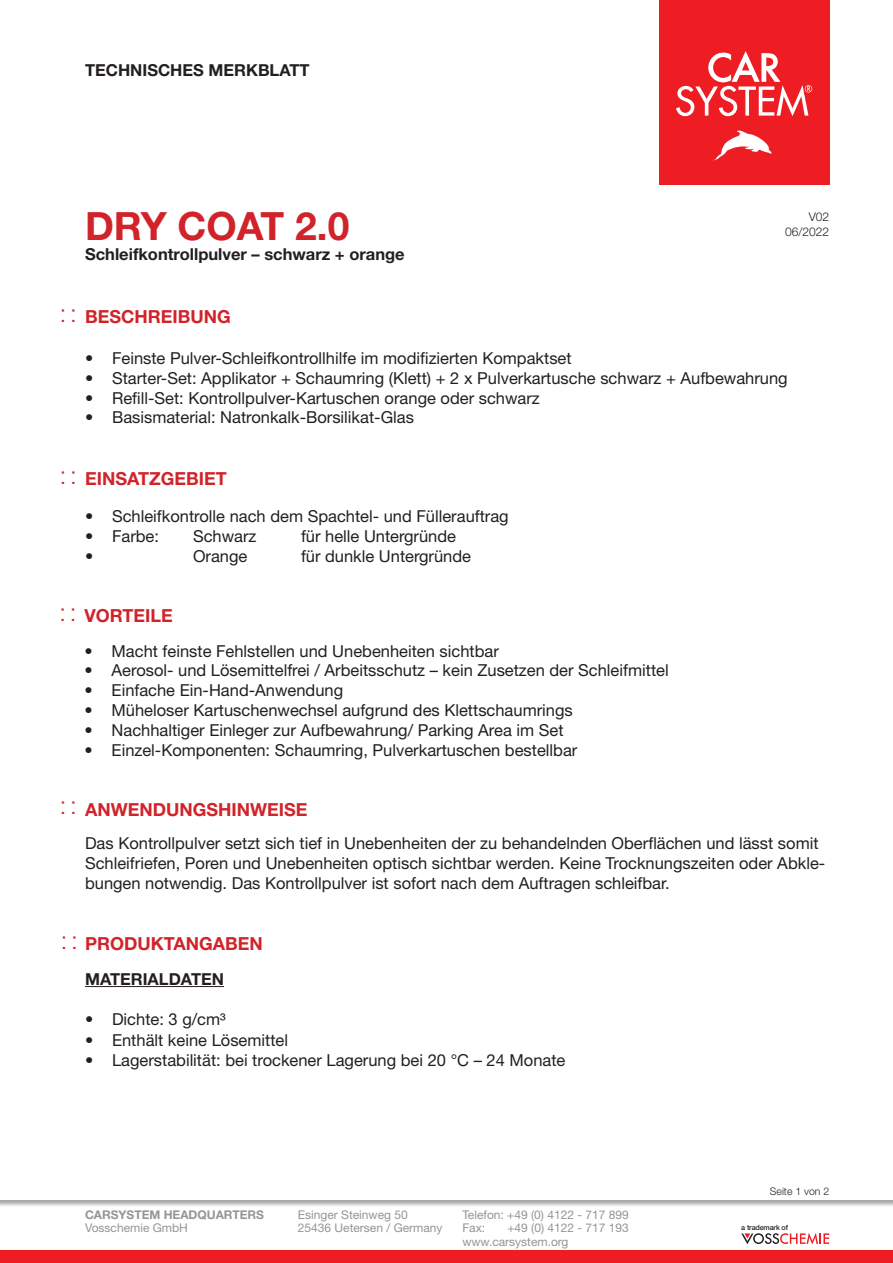
<style>
.page{position:relative;width:893px;height:1263px;background:#fff}
.page>*{position:absolute;margin:0;border:0;box-sizing:border-box;transform-origin:0 0}
.t1{font:700 39px "Helvetica Neue LT Pro";color:#d1232a}
.t2{font:700 18px "Helvetica Neue LT Pro";color:#d1232a}
.t3{font:16.5px/19.8px "Helvetica Neue LT Pro";color:#231f20}
.t4{font:700 16.5px "Helvetica Neue LT Pro";color:#231f20}
.t5{font:12px/13.5px "Helvetica Neue LT Pro";color:#939598}
.t6{font:700 12px "Helvetica Neue LT Pro";color:#939598}
.t7{font:300 12px/14.4px "Helvetica Neue LT Pro";color:#231f20;text-align:right}
.t8{font:300 10.5px "Helvetica Neue LT Pro";color:#231f20}
.t9{font:500 7.2px "Helvetica Neue LT Pro";letter-spacing:-.02em;color:#231f20}
.s1{font-family:"Voss Font";font-weight:400;font-size:19.5px}
</style>
<div class="page">
<div style="left:0;top:1198px;width:893px;height:65px;background:#231f20;opacity:.4"></div>
<div style="left:0;top:1250px;width:893px;height:13px;background:#ee1d23"></div>
<svg style="left:741px;top:1233px;width:88px;height:11px"></svg>
<div style="left:659px;top:0;width:170px;height:185px;background:#ee1d23"></div>
<svg style="left:676px;top:51px;width:136px;height:65px"></svg>
<svg style="left:714px;top:131px;width:57px;height:29px"></svg>
<hr style="left:85px;top:986px;width:139px;height:1px;background:#231f20">
<p class="t4" style="left:85px;top:59px;width:226px">TECHNISCHES MERKBLATT</p>
<h1 class="t1" style="left:85px;top:202px;width:266px">DRY COAT 2.0</h1>
<p class="t4" style="left:85px;top:244px;width:321px">Schleifkontrollpulver – schwarz + orange</p>
<p class="t7" style="left:785px;top:209px;width:46px">V02<br>06/2022</p>
<p class="t2" style="left:60px;top:306px;width:172px"><span class="s1">:</span> BESCHREIBUNG</p>
<p class="t3" style="left:85px;top:348px;width:488px">• Feinste Pulver-Schleifkontrollhilfe im modifizierten Kompaktset</p>
<p class="t3" style="left:85px;top:368px;width:704px">• Starter-Set: Applikator + Schaumring (Klett) + 2 x Pulverkartusche schwarz + Aufbewahrung</p>
<p class="t3" style="left:85px;top:388px;width:456px">• Refill-Set: Kontrollpulver-Kartuschen orange oder schwarz</p>
<p class="t3" style="left:85px;top:407px;width:330px">• Basismaterial: Natronkalk-Borsilikat-Glas</p>
<p class="t2" style="left:60px;top:467px;width:168px"><span class="s1">:</span> EINSATZGEBIET</p>
<p class="t3" style="left:85px;top:506px;width:425px">• Schleifkontrolle nach dem Spachtel- und Füllerauftrag</p>
<p class="t3" style="left:85px;top:526px;width:76px">• Farbe:</p>
<p class="t3" style="left:193px;top:526px;width:65px">Schwarz</p>
<p class="t3" style="left:301px;top:526px;width:157px">für helle Untergründe</p>
<p class="t3" style="left:85px;top:546px;width:10px">•</p>
<p class="t3" style="left:193px;top:546px;width:56px">Orange</p>
<p class="t3" style="left:301px;top:546px;width:172px">für dunkle Untergründe</p>
<p class="t2" style="left:59px;top:605px;width:115px"><span class="s1">:</span> VORTEILE</p>
<p class="t3" style="left:85px;top:640px;width:416px">• Macht feinste Fehlstellen und Unebenheiten sichtbar</p>
<p class="t3" style="left:85px;top:660px;width:586px">• Aerosol- und Lösemittelfrei / Arbeitsschutz – kein Zusetzen der Schleifmittel</p>
<p class="t3" style="left:85px;top:680px;width:260px">• Einfache Ein-Hand-Anwendung</p>
<p class="t3" style="left:85px;top:700px;width:490px">• Müheloser Kartuschenwechsel aufgrund des Klettschaumrings</p>
<p class="t3" style="left:85px;top:720px;width:480px">• Nachhaltiger Einleger zur Aufbewahrung/ Parking Area im Set</p>
<p class="t3" style="left:85px;top:739px;width:494px">• Einzel-Komponenten: Schaumring, Pulverkartuschen bestellbar</p>
<p class="t2" style="left:60px;top:798px;width:249px"><span class="s1">:</span> ANWENDUNGSHINWEISE</p>
<p class="t3" style="left:85px;top:833px;width:742px">Das Kontrollpulver setzt sich tief in Unebenheiten der zu behandelnden Oberflächen und lässt somit<br>Schleifriefen, Poren und Unebenheiten optisch sichtbar werden. Keine Trocknungszeiten oder Abkle&shy;bungen notwendig. Das Kontrollpulver ist sofort nach dem Auftragen schleifbar.</p>
<p class="t2" style="left:61px;top:932px;width:204px"><span class="s1">:</span> PRODUKTANGABEN</p>
<p class="t4" style="left:85px;top:969px;width:140px">MATERIALDATEN</p>
<p class="t3" style="left:85px;top:1009px;width:142px">• Dichte: 3 g/cm³</p>
<p class="t3" style="left:85px;top:1030px;width:205px">• Enthält keine Lösemittel</p>
<p class="t3" style="left:85px;top:1050px;width:482px">• Lagerstabilität: bei trockener Lagerung bei 20 °C – 24 Monate</p>
<p class="t6" style="left:85px;top:1207px;width:180px">CARSYSTEM HEADQUARTERS</p>
<p class="t5" style="left:85px;top:1221px;width:104px">Vosschemie GmbH</p>
<p class="t5" style="left:298px;top:1207px;width:146px">Esinger Steinweg 50<br>25436 Uetersen / Germany</p>
<p class="t5" style="left:462px;top:1207px;width:168px">Telefon: +49 (0) 4122 - 717 899<br>Fax:</p>
<p class="t5" style="left:462px;top:1221px;width:168px;text-indent:45px">+49 (0) 4122 - 717 193 www.carsystem.org</p>
<p class="t8" style="left:770px;top:1184px;width:61px">Seite 1 von 2</p>
<p class="t9" style="left:741px;top:1223px;width:48px">a trademark of</p>
</div>
